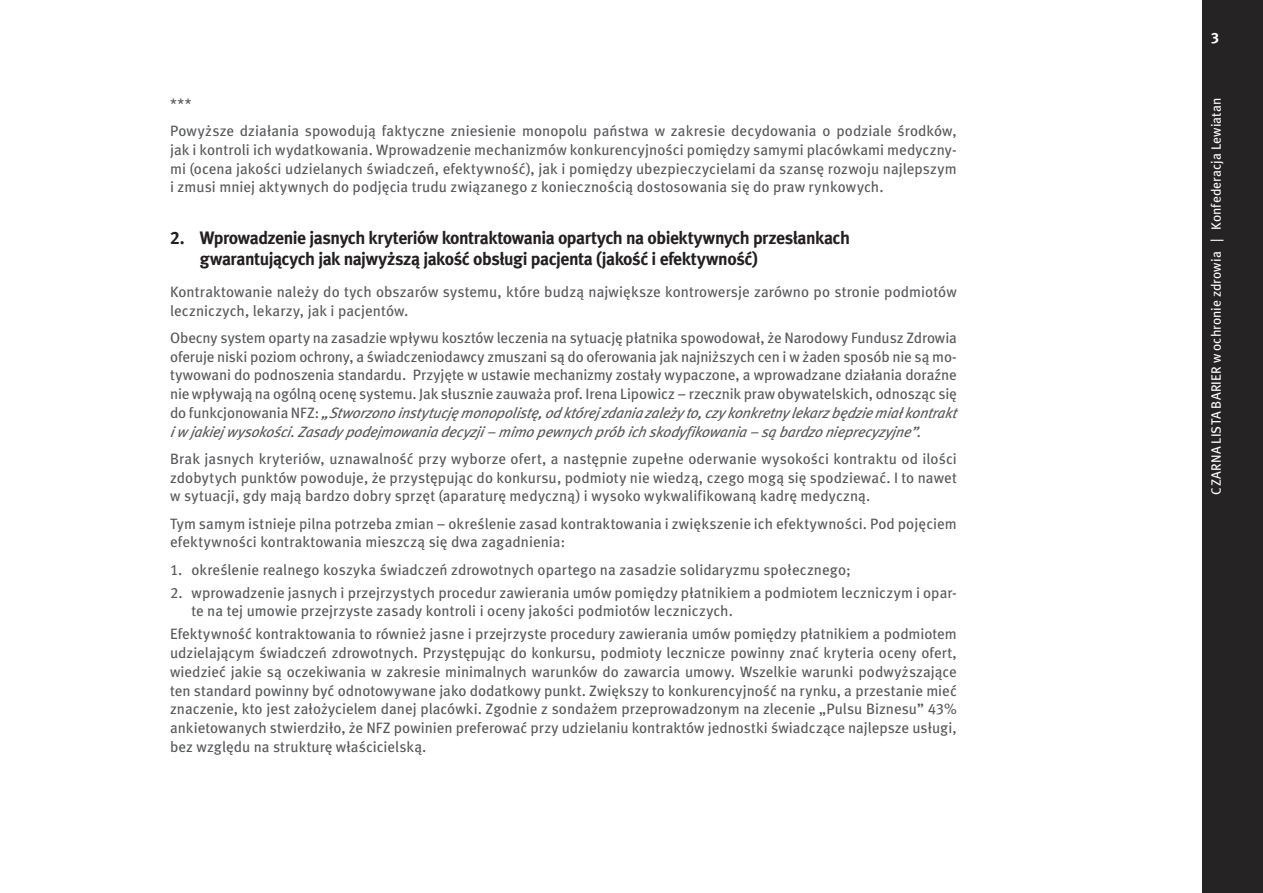
<style>
.page{position:relative;width:1263px;height:893px;background:#fff}
.page>*{position:absolute;margin:0;border:0;box-sizing:border-box;transform-origin:0 0}
.podrozdzial{font:18px/21.6px "Meta Bold CELF";letter-spacing:-.025em;color:#231f20}
.txt{font:15px/18.8px "Meta Book CELF";letter-spacing:.005em;color:#57585a;text-align:justify}
.t1{font:15px "Meta Bold CELF";color:#fff}
.t2{font:13.5px "Meta Book CELF";letter-spacing:.01em;color:#fff}
.s1{font-style:italic}
</style>
<div class="page">
<div style="left:1202px;top:0;width:61px;height:893px;background:#262324"></div>
<p class="txt" style="left:170px;top:94px;width:23px">***</p>
<p class="txt" style="left:170px;top:122px;width:788px">Powyższe działania spowodują faktyczne zniesienie monopolu państwa w zakresie decydowania o podziale środków, jak i kontroli ich wydatkowania. Wprowadzenie mechanizmów konkurencyjności pomiędzy samymi placówkami medyczny&shy;mi (ocena jakości udzielanych świadczeń, efektywność), jak i pomiędzy ubezpieczycielami da szansę rozwoju najlepszym i zmusi mniej aktywnych do podjęcia trudu związanego z koniecznością dostosowania się do praw rynkowych.</p>
<p class="podrozdzial" style="left:200px;top:227px;width:652px;text-indent:-30px">2. Wprowadzenie jasnych kryteriów kontraktowania opartych na obiektywnych przesłankach gwarantujących jak najwyższą jakość obsługi pacjenta (jakość i efektywność)</p>
<p class="txt" style="left:170px;top:282px;width:788px">Kontraktowanie należy do tych obszarów systemu, które budzą największe kontrowersje zarówno po stronie podmiotów leczniczych, lekarzy, jak i pacjentów.</p>
<p class="txt" style="left:170px;top:328px;width:788px">Obecny system oparty na zasadzie wpływu kosztów leczenia na sytuację płatnika spowodował, że Narodowy Fundusz Zdrowia oferuje niski poziom ochrony, a świadczeniodawcy zmuszani są do oferowania jak najniższych cen i w żaden sposób nie są mo&shy;tywowani do podnoszenia standardu. Przyjęte w ustawie mechanizmy zostały wypaczone, a wprowadzane działania doraźne nie wpływają na ogólną ocenę systemu. Jak słusznie zauważa prof. Irena Lipowicz – rzecznik praw obywatelskich, odnosząc się d o f u n k c j o n o w a n i a N F Z : <span class="s1">„ Stworzono instytucję monop olistę, od której zdania zależy to, czy konkretny lekarz będzie miałkontrakt iw jakiej wysokości.Zasady p odejmowania decyzji– mimo p ewnych p rób ich skodyfikowania – są bardz o niep recyzyjne”.</span></p>
<p class="txt" style="left:170px;top:449px;width:788px">Brak jasnych kryteriów, uznawalność przy wyborze ofert, a następnie zupełne oderwanie wysokości kontraktu od ilości zdobytych punktów powoduje, że przystępując do konkursu, podmioty nie wiedzą, czego mogą się spodziewać. I to nawet w sytuacji, gdy mają bardzo dobry sprzęt (aparaturę medyczną) i wysoko wykwalifikowaną kadrę medyczną.</p>
<p class="txt" style="left:170px;top:514px;width:788px">Tym samym istnieje pilna potrzeba zmian – określenie zasad kontraktowania i zwiększenie ich efektywności. Pod pojęciem efektywności kontraktowania mieszczą się dwa zagadnienia:</p>
<p class="txt" style="left:170px;top:560px;width:682px">1. określenie realnego koszyka świadczeń zdrowotnych opartego na zasadzie solidaryzmu społecznego;</p>
<p class="txt" style="left:191px;top:583px;width:767px;text-indent:-21px">2. wprowadzenie jasnych i przejrzystych procedur zawierania umów pomiędzy płatnikiem a podmiotem leczniczym i opar&shy;te na tej umowie przejrzyste zasady kontroli i oceny jakości podmiotów leczniczych.</p>
<p class="txt" style="left:170px;top:625px;width:788px">Efektywność kontraktowania to również jasne i przejrzyste procedury zawierania umów pomiędzy płatnikiem a podmiotem udzielającym świadczeń zdrowotnych. Przystępując do konkursu, podmioty lecznicze powinny znać kryteria oceny ofert, wiedzieć jakie są oczekiwania w zakresie minimalnych warunków do zawarcia umowy. Wszelkie warunki podwyższające ten standard powinny być odnotowywane jako dodatkowy punkt. Zwiększy to konkurencyjność na rynku, a przestanie mieć znaczenie, kto jest założycielem danej placówki. Zgodnie z sondażem przeprowadzonym na zlecenie „Pulsu Biznesu” 43% ankietowanych stwierdziło, że NFZ powinien preferować przy udzielaniu kontraktów jednostki świadczące najlepsze usługi, bez względu na strukturę właścicielską.</p>
<p class="t1" style="left:1211px;top:28px;width:10px">3</p>
<p class="t2" style="left:1208px;top:494px;width:398px;rotate:-90deg">CZARNA LISTA BARIER w ochronie zdrowia | Konfederacja Lewiatan</p>
</div>
